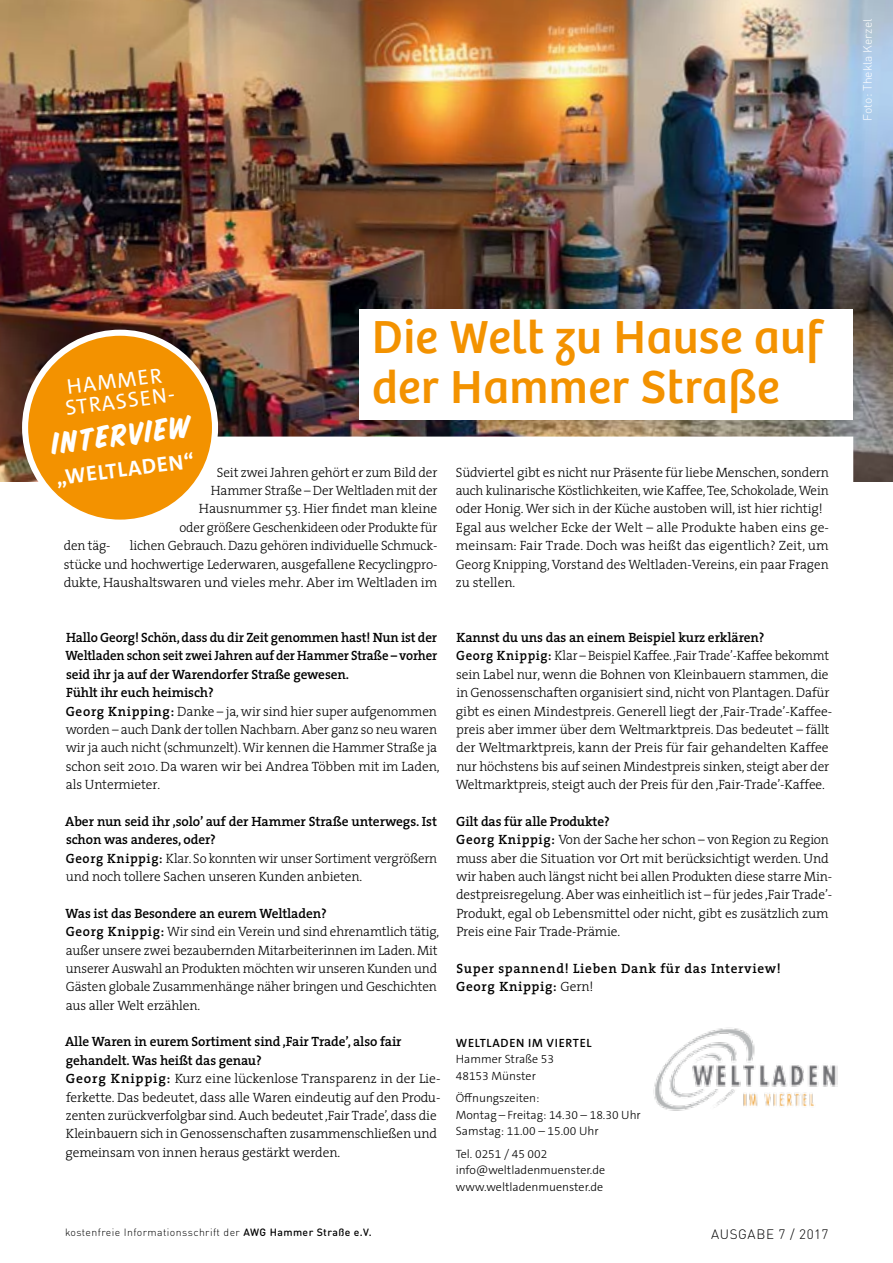
<style>
.page{position:relative;width:893px;height:1263px;background:#fff}
.page>*{position:absolute;margin:0;border:0;box-sizing:border-box;transform-origin:0 0}
.t1{font:48px/49.8px "Bree";letter-spacing:.01em;color:#f39200}
.t2{font:34.05px "Sign Painter House Slant";color:#fff}
.t3{font:21.45px/21px "The Sans C5";color:#fff}
.t4{font:700 21.45px "The Sans C5";color:#fff}
.t5{font:300 13.5px/18.5px "The Serif";letter-spacing:-.01em;color:#000}
.t6{font:300 13.5px/18.3px "The Serif";letter-spacing:-.01em;color:#000;scale:.95 1}
.t7{font:600 13.5px/18.3px "The Serif";letter-spacing:-.01em;color:#000}
.t8{font:600 13.5px/18.3px "The Serif";letter-spacing:.05em;color:#000}
.t9{font:300 13.5px "DIN Round OT";letter-spacing:.045em;color:#000}
.t10{font:300 13.5px "The Serif";letter-spacing:-.01em;color:#000;scale:.96 1}
.t11{font:300 12px/16.5px "The Sans C5";color:#000}
.t12{font:600 12px "The Sans C5";letter-spacing:.06em;color:#000}
.t13{font:300 12px "DIN Round OT";color:#fff}
.t14{font:300 10.5px "DIN Round OT";letter-spacing:.04em;color:#000}
.s1{font-weight:600}
.s2{font-weight:300}
.s3{font-weight:500}
</style>
<div class="page">
<img style="left:0;top:0;width:893px;height:481px">
<svg style="left:199px;top:437px;width:654px;height:44px"></svg>
<div style="left:359px;top:309px;width:494px;height:110px;background:#fff"></div>
<img style="left:653px;top:1027px;width:184px;height:84px">
<div style="left:25px;top:333px;width:190px;height:190px;background:#f39200;border-radius:50%"></div>
<div style="left:22px;top:330px;width:196px;height:196px;border:6px solid #fff;border-radius:50%"></div>
<p class="t13" style="left:860px;top:121px;width:103px;rotate:-90deg">Foto: Thekla Kerzel</p>
<h1 class="t1" style="left:372px;top:313px;width:452px">Die Welt zu Hause auf der Hammer Straße</h1>
<h3 class="t3" style="left:62px;top:377px;width:115px;rotate:-7deg">Hammer<br>StraSSen-</h3>
<h2 class="t2" style="left:50px;top:428px;width:141px;rotate:-7deg">Interview</h2>
<h3 class="t4" style="left:55px;top:464px;width:141px;rotate:-7deg">„Weltladen“</h3>
<p class="t5" style="left:456px;top:463px;width:375px">Südviertel gibt es nicht nur Präsente für liebe Menschen, sondern auch kulinarische Köstlichkeiten, wie Kaffee, Tee, Schokolade, Wein oder Honig. Wer sich in der Küche austoben will, ist hier richtig!<br>Egal aus welcher Ecke der Welt – alle Produkte haben eins ge&shy;meinsam: Fair Trade. Doch was heißt das eigentlich? Zeit, um Georg Knipping, Vorstand des Weltladen-Vereins, ein paar Fragen zu stellen.</p>
<p class="t5" style="left:179px;top:463px;width:260px;text-align:right">Seit zwei Jahren gehört er zum Bild der Hammer Straße – Der Weltladen mit der Hausnummer 53. Hier findet man kleine oder größere Geschenkideen oder Produkte für</p>
<p class="t10" style="left:64px;top:537px;width:50px">den täg-</p>
<p class="t5" style="left:64px;top:537px;width:375px;text-align:justify;text-indent:66px">lichen Gebrauch. Dazu gehören individuelle Schmuck&shy;stücke und hochwertige Lederwaren, ausgefallene Recyclingpro&shy;dukte, Haushaltswaren und vieles mehr. Aber im Weltladen im</p>
<p class="t5" style="left:66px;top:628px;width:376px"><span class="s1">Hallo Georg! Schön, dass du dir Zeit genommen hast! Nun ist der Weltladen schon seit zwei Jahren auf der Hammer Straße – vorher seid ihr ja auf der Warendorfer Straße gewesen.<br>Fühlt ihr euch heimisch?<br>Georg Knipping:</span> Danke – ja, wir sind hier super aufgenommen worden – auch Dank der tollen Nachbarn. Aber ganz so neu waren wir ja auch nicht (schmunzelt). Wir kennen die Hammer Straße ja schon seit 2010. Da waren wir bei Andrea Többen mit im Laden, als Untermieter.</p>
<p class="t7" style="left:65px;top:812px;width:374px">Aber nun seid ihr ‚solo’ auf der Hammer Straße unterwegs. Ist schon was anderes, oder?<br>Georg Knippig: <span class="s2">Klar. So konnten wir unser Sortiment vergrößern und noch tollere Sachen unseren Kunden anbieten.</span></p>
<p class="t5" style="left:66px;top:904px;width:375px"><span class="s1">Was ist das Besondere an eurem Weltladen?<br>Georg Knippig:</span> Wir sind ein Verein und sind ehrenamtlich tätig, außer unsere zwei bezaubernden Mitarbeiterinnen im Laden. Mit unserer Auswahl an Produkten möchten wir unseren Kunden und Gästen globale Zusammenhänge näher bringen und Geschichten aus aller Welt erzählen.</p>
<p class="t5" style="left:65px;top:1033px;width:377px"><span class="s1">Alle Waren in eurem Sortiment sind ‚Fair Trade’, also fair gehandelt. Was heißt das genau?<br>Georg Knippig:</span> Kurz eine lückenlose Transparenz in der Lie&shy;ferkette. Das bedeutet, dass alle Waren eindeutig auf den Produ&shy;zenten zurückverfolgbar sind. Auch bedeutet ‚Fair Trade’, dass die Kleinbauern sich in Genossenschaften zusammenschließen und gemeinsam von innen heraus gestärkt werden.</p>
<p class="t14" style="left:65px;top:1225px;width:308px">kostenfreie Informationsschrift der <span class="s3">AWG Hammer Straße e.V.</span></p>
<p class="t6" style="left:456px;top:628px;width:398px"><span class="s1">Kannst du uns das an einem Beispiel kurz erklären?<br>Georg Knippig:</span> Klar – Beispiel Kaffee. ‚Fair Trade’-Kaffee bekommt sein Label nur, wenn die Bohnen von Kleinbauern stammen, die in Genossenschaften organisiert sind, nicht von Plantagen. Dafür gibt es einen Mindestpreis. Generell liegt der ‚Fair-Trade’-Kaffee&shy;preis aber immer über dem Weltmarktpreis. Das bedeutet – fällt der Weltmarktpreis, kann der Preis für fair gehandelten Kaffee nur höchstens bis auf seinen Mindestpreis sinken, steigt aber der Weltmarktpreis, steigt auch der Preis für den ‚Fair-Trade’-Kaffee.</p>
<p class="t5" style="left:456px;top:812px;width:378px"><span class="s1">Gilt das für alle Produkte?<br>Georg Knippig:</span> Von der Sache her schon – von Region zu Region muss aber die Situation vor Ort mit berücksichtigt werden. Und wir haben auch längst nicht bei allen Produkten diese starre Min&shy;destpreisregelung. Aber was einheitlich ist – für jedes ‚Fair Trade’- Produkt, egal ob Lebensmittel oder nicht, gibt es zusätzlich zum Preis eine Fair Trade-Prämie.</p>
<p class="t8" style="left:456px;top:959px;width:326px">Super spannend! Lieben Dank für das Interview!<br>Georg Knippig: <span class="s2">Gern!</span></p>
<p class="t12" style="left:456px;top:1035px;width:137px">WELTLADEN IM VIERTEL</p>
<p class="t11" style="left:456px;top:1051px;width:100px">Hammer Straße 53<br>48153 Münster</p>
<p class="t11" style="left:456px;top:1090px;width:187px">Öffnungszeiten:<br>Montag – Freitag: 14.30 – 18.30 Uhr<br>Samstag: 11.00 – 15.00 Uhr</p>
<p class="t11" style="left:456px;top:1145px;width:151px">Tel. 0251 / 45 002 info@weltladenmuenster.de www.weltladenmuenster.de</p>
<p class="t9" style="left:711px;top:1226px;width:119px">Ausgabe 7 / 2017</p>
</div>
